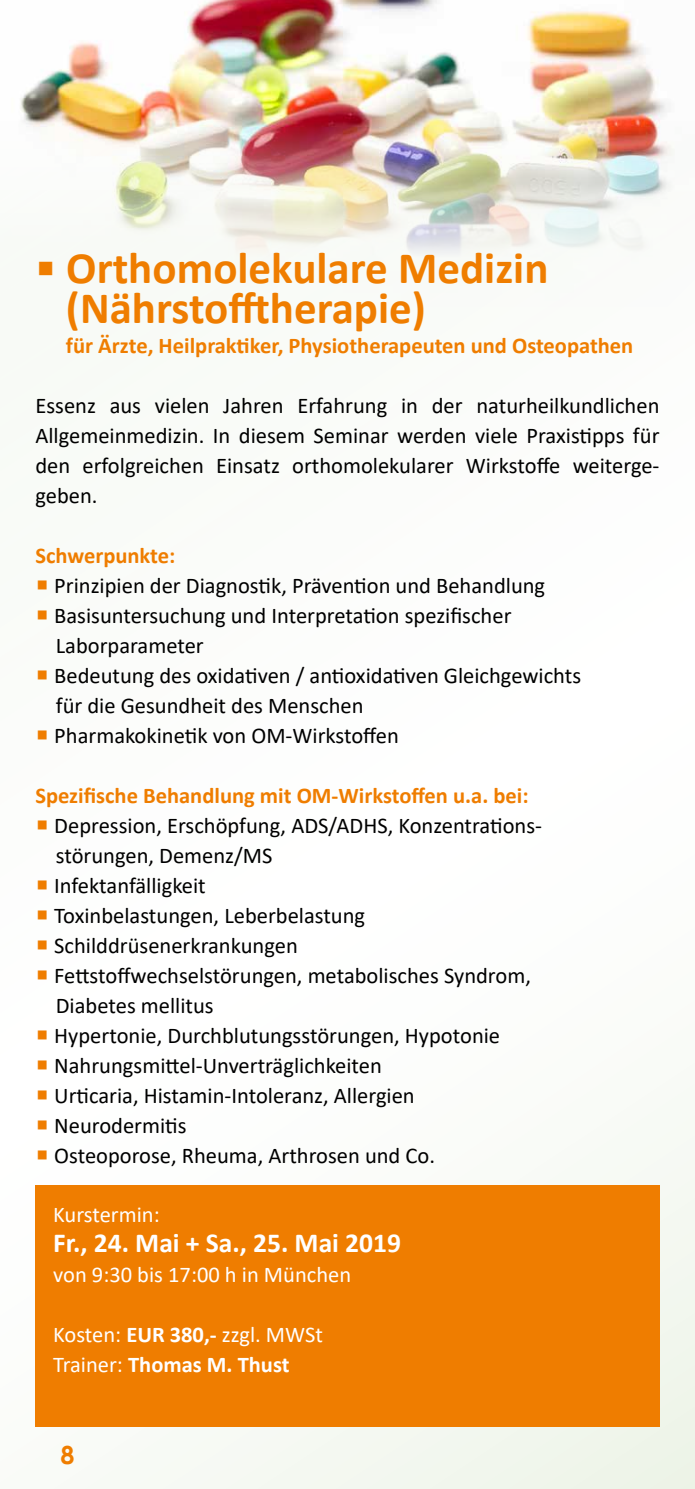
<style>
.page{position:relative;width:695px;height:1489px;background:#fff}
.page>*{position:absolute;margin:0;border:0;box-sizing:border-box;transform-origin:0 0}
.t1{font:700 45px/40px "Calibri";color:#ef7d00}
.t2{font:700 27.5px "Calibri";color:#fff}
.t3{font:700 25px "Century Gothic";color:#ef7d00}
.t4{font:22.5px/30px "Calibri";color:#000}
.t5{font:700 22.5px "Calibri";color:#ef7d00}
.t6{font:22.5px/30px "Calibri";color:#fff}
.s1{color:#ef7d00}
.s2{font-weight:700}
</style>
<div class="page">
<div style="left:0;top:0;width:694px;height:1488px;background:#fcfdfb"></div>
<div style="left:35px;top:1185px;width:624px;height:241px;background:#ef7d00"></div>
<img style="left:21px;top:0;width:649px;height:254px">
<h1 class="t1" style="left:66px;top:247px;width:484px;text-indent:-31px">▪ Orthomolekulare Medizin (Nährstofftherapie)</h1>
<p class="t5" style="left:66px;top:329px;width:568px">für Ärzte, Heilpraktiker, Physiotherapeuten und Osteopathen</p>
<p class="t4" style="left:35px;top:390px;width:625px;text-align:justify">Essenz aus vielen Jahren Erfahrung in der naturheilkundlichen Allgemeinmedizin. In diesem Seminar werden viele Praxistipps für den erfolgreichen Einsatz orthomolekularer Wirkstoffe weiterge&shy;geben.</p>
<p class="t5" style="left:35px;top:539px;width:141px">Schwerpunkte:</p>
<p class="t4" style="left:35px;top:570px;width:511px"><span class="s1">▪</span> Prinzipien der Diagnostik, Prävention und Behandlung</p>
<p class="t4" style="left:56px;top:600px;width:457px;text-indent:-20px"><span class="s1">▪</span> Basisuntersuchung und Interpretation spezifischer<br>Laborparameter</p>
<p class="t4" style="left:56px;top:660px;width:527px;text-indent:-20px"><span class="s1">▪</span> Bedeutung des oxidativen / antioxidativen Gleichgewichts für die Gesundheit des Menschen</p>
<p class="t4" style="left:35px;top:720px;width:365px"><span class="s1">▪</span> Pharmakokinetik von OM-Wirkstoffen</p>
<p class="t5" style="left:35px;top:779px;width:494px">Spezifische Behandlung mit OM-Wirkstoffen u.a. bei:</p>
<p class="t4" style="left:56px;top:810px;width:487px;text-indent:-20px"><span class="s1">▪</span> Depression, Erschöpfung, ADS/ADHS, Konzentrations&shy;störungen, Demenz/MS</p>
<p class="t4" style="left:35px;top:870px;width:172px"><span class="s1">▪</span> Infektanfälligkeit</p>
<p class="t4" style="left:35px;top:900px;width:331px"><span class="s1">▪</span> Toxinbelastungen, Leberbelastung</p>
<p class="t4" style="left:35px;top:930px;width:264px"><span class="s1">▪</span> Schilddrüsenerkrankungen</p>
<p class="t4" style="left:56px;top:960px;width:476px;text-indent:-20px"><span class="s1">▪</span> Fettstoffwechselstörungen, metabolisches Syndrom,<br>Diabetes mellitus</p>
<p class="t4" style="left:35px;top:1020px;width:466px"><span class="s1">▪</span> Hypertonie, Durchblutungsstörungen, Hypotonie</p>
<p class="t4" style="left:35px;top:1050px;width:348px"><span class="s1">▪</span> Nahrungsmittel-Unverträglichkeiten</p>
<p class="t4" style="left:35px;top:1080px;width:381px"><span class="s1">▪</span> Urticaria, Histamin-Intoleranz, Allergien</p>
<p class="t4" style="left:35px;top:1110px;width:153px"><span class="s1">▪</span> Neurodermitis</p>
<p class="t4" style="left:35px;top:1140px;width:401px"><span class="s1">▪</span> Osteoporose, Rheuma, Arthrosen und Co.</p>
<p class="t6" style="left:53px;top:1199px;width:108px">Kurstermin:</p>
<p class="t2" style="left:53px;top:1223px;width:349px">Fr., 24. Mai + Sa., 25. Mai 2019</p>
<p class="t6" style="left:53px;top:1259px;width:299px">von 9:30 bis 17:00 h in München</p>
<p class="t6" style="left:53px;top:1319px;width:271px">Kosten: <span class="s2">EUR 380,-</span> zzgl. MWSt<br>Trainer: <span class="s2">Thomas M. Thust</span></p>
<p class="t3" style="left:60px;top:1435px;width:16px">8</p>
</div>
